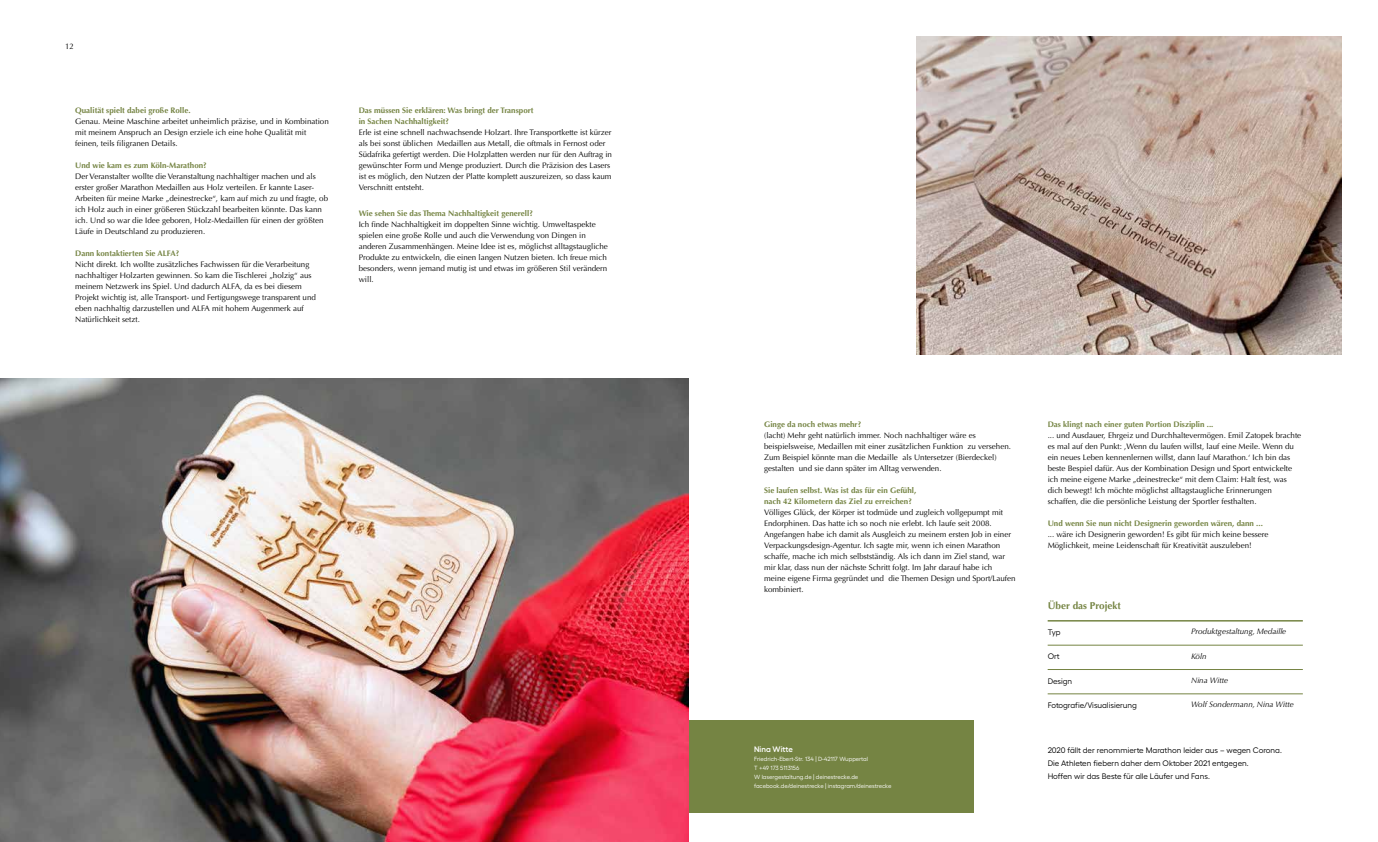
<style>
.page{position:relative;width:1378px;height:842px;background:#fff}
.page>*{position:absolute;margin:0;border:0;box-sizing:border-box;transform-origin:0 0}
.t1{font:700 10px "Optima LT Pro";color:#758443}
.t2{font:8px/11px "Optima LT Pro";color:#000}
.t3{font:700 8px/11px "Optima LT Pro";color:#758443}
.t4{font:8px/13px "Hellix";color:#000}
.t5{font:italic 8px "Optima LT Pro";color:#000}
.t6{font:600 8px "Hellix";color:#fff}
.t7{font:6px/9px "Hellix";letter-spacing:-.005em;color:#fff}
</style>
<div class="page">
<div style="left:689px;top:720px;width:284px;height:93px;background:#758443"></div>
<img style="left:916px;top:36px;width:426px;height:319px">
<img style="left:0;top:378px;width:689px;height:464px">
<hr style="left:1047px;top:620px;width:256px;height:1px;background:#758443">
<hr style="left:1047px;top:669px;width:256px;height:1px;background:#758443">
<hr style="left:1047px;top:645px;width:256px;height:1px;background:#758443">
<hr style="left:1047px;top:694px;width:256px;height:1px;background:#758443">
<p class="t2" style="left:65px;top:41px;width:10px">12</p>
<p class="t3" style="left:75px;top:105px;width:117px">Qualität spielt dabei große Rolle.</p>
<p class="t2" style="left:75px;top:116px;width:255px">Genau. Meine Maschine arbeitet unheimlich präzise, und in Kombination mit meinem Anspruch an Design erziele ich eine hohe Qualität mit feinen, teils filigranen Details.</p>
<p class="t3" style="left:75px;top:160px;width:133px">Und wie kam es zum Köln-Marathon?</p>
<p class="t2" style="left:75px;top:171px;width:255px">Der Veranstalter wollte die Veranstaltung nachhaltiger machen und als erster großer Marathon Medaillen aus Holz verteilen. Er kannte Laser-Arbeiten für meine Marke „deinestrecke“, kam auf mich zu und fragte, ob ich Holz auch in einer größeren Stückzahl bearbeiten könnte. Das kann ich. Und so war die Idee geboren, Holz-Medaillen für einen der größten Läufe in Deutschland zu produzieren.</p>
<p class="t3" style="left:75px;top:248px;width:106px">Dann kontaktierten Sie ALFA?</p>
<p class="t2" style="left:75px;top:259px;width:242px">Nicht direkt. Ich wollte zusätzliches Fachwissen für die Verarbeitung nachhaltiger Holzarten gewinnen. So kam die Tischlerei „holzig“ aus meinem Netzwerk ins Spiel. Und dadurch ALFA, da es bei diesem Projekt wichtig ist, alle Transport- und Fertigungswege transparent und eben nachhaltig darzustellen und ALFA mit hohem Augenmerk auf Natürlichkeit setzt.</p>
<p class="t3" style="left:359px;top:105px;width:176px">Das müssen Sie erklären: Was bringt der Transport in Sachen Nachhaltigkeit?</p>
<p class="t2" style="left:359px;top:127px;width:255px">Erle ist eine schnell nachwachsende Holzart. Ihre Transportkette ist kürzer als bei sonst üblichen Medaillen aus Metall, die oftmals in Fernost oder Südafrika gefertigt werden. Die Holzplatten werden nur für den Auftrag in gewünschter Form und Menge produziert. Durch die Präzision des Lasers ist es möglich, den Nutzen der Platte komplett auszureizen, so dass kaum Verschnitt entsteht.</p>
<p class="t3" style="left:359px;top:207px;width:176px">Wie sehen Sie das Thema Nachhaltigkeit generell?</p>
<p class="t2" style="left:359px;top:219px;width:251px">Ich finde Nachhaltigkeit im doppelten Sinne wichtig. Umweltaspekte spielen eine große Rolle und auch die Verwendung von Dingen in anderen Zusammenhängen. Meine Idee ist es, möglichst alltagstaugliche Produkte zu entwickeln, die einen langen Nutzen bieten. Ich freue mich besonders, wenn jemand mutig ist und etwas im größeren Stil verändern will.</p>
<p class="t3" style="left:764px;top:418px;width:99px">Ginge da noch etwas mehr?</p>
<p class="t2" style="left:764px;top:430px;width:248px">(lacht) Mehr geht natürlich immer. Noch nachhaltiger wäre es beispielsweise, Medaillen mit einer zusätzlichen Funktion zu versehen.<br>Zum Beispiel könnte man die Medaille als Untersetzer (Bierdeckel) gestalten und sie dann später im Alltag verwenden.</p>
<p class="t3" style="left:764px;top:484px;width:154px">Sie laufen selbst. Was ist das für ein Gefühl, nach 42 Kilometern das Ziel zu erreichen?</p>
<p class="t2" style="left:764px;top:507px;width:253px">Völliges Glück, der Körper ist todmüde und zugleich vollgepumpt mit Endorphinen. Das hatte ich so noch nie erlebt. Ich laufe seit 2008.<br>Angefangen habe ich damit als Ausgleich zu meinem ersten Job in einer Verpackungsdesign-Agentur. Ich sagte mir, wenn ich einen Marathon schaffe, mache ich mich selbstständig. Als ich dann im Ziel stand, war mir klar, dass nun der nächste Schritt folgt. Im Jahr darauf habe ich meine eigene Firma gegründet und die Themen Design und Sport/Laufen kombiniert.</p>
<p class="t6" style="left:754px;top:743px;width:40px">Nina Witte</p>
<p class="t7" style="left:754px;top:753px;width:139px">Friedrich-Ebert-Str. 134 | D-42117 Wuppertal<br>T +49 173 5113156<br>W lasergestaltung.de | deinestrecke.de facebook.de/deinestrecke | instagram/deinestrecke</p>
<p class="t3" style="left:1047px;top:418px;width:167px">Das klingt nach einer guten Portion Disziplin ...</p>
<p class="t2" style="left:1047px;top:430px;width:255px">... und Ausdauer, Ehrgeiz und Durchhaltevermögen. Emil Zatopek brachte es mal auf den Punkt: ‚Wenn du laufen willst, lauf eine Meile. Wenn du ein neues Leben kennenlernen willst, dann lauf Marathon.‘ Ich bin das beste Bespiel dafür. Aus der Kombination Design und Sport entwickelte ich meine eigene Marke „deinestrecke“ mit dem Claim: Halt fest, was dich bewegt! Ich möchte möglichst alltagstaugliche Erinnerungen schaffen, die die persönliche Leistung der Sportler festhalten.</p>
<p class="t3" style="left:1047px;top:517px;width:217px">Und wenn Sie nun nicht Designerin geworden wären, dann ...</p>
<p class="t2" style="left:1047px;top:529px;width:222px">... wäre ich Designerin geworden! Es gibt für mich keine bessere<br>Möglichkeit, meine Leidenschaft für Kreativität auszuleben!</p>
<p class="t1" style="left:1047px;top:599px;width:75px">Über das Projekt</p>
<p class="t4" style="left:1047px;top:625px;width:15px">Typ</p>
<p class="t5" style="left:1191px;top:627px;width:97px">Produktgestaltung, Medaille</p>
<p class="t4" style="left:1047px;top:649px;width:14px">Ort</p>
<p class="t5" style="left:1191px;top:651px;width:17px">Köln</p>
<p class="t4" style="left:1047px;top:673px;width:26px">Design</p>
<p class="t5" style="left:1191px;top:675px;width:38px">Nina Witte</p>
<p class="t4" style="left:1047px;top:698px;width:91px">Fotografie/Visualisierung</p>
<p class="t5" style="left:1191px;top:700px;width:104px">Wolf Sondermann, Nina Witte</p>
<p class="t4" style="left:1047px;top:743px;width:236px">2020 fällt der renommierte Marathon leider aus – wegen Corona.<br>Die Athleten fiebern daher dem Oktober 2021 entgegen.<br>Hoffen wir das Beste für alle Läufer und Fans.</p>
</div>
